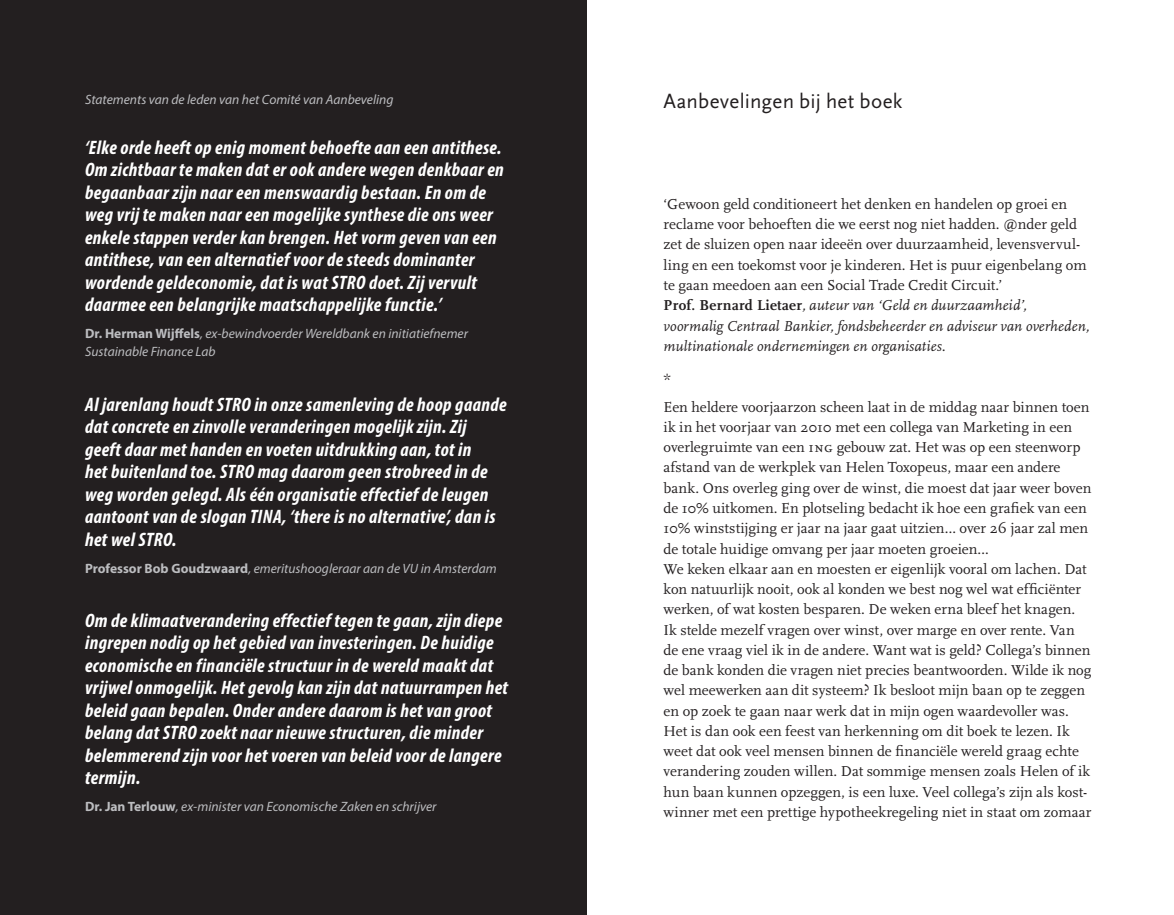
<style>
.page{position:relative;width:1174px;height:915px;background:#fff}
.page>*{position:absolute;margin:0;border:0;box-sizing:border-box;transform-origin:0 0}
.t1{font:21px "Scala Sans";letter-spacing:.015em;color:#231f20}
.t2{font:italic 700 condensed 19.5px/22.5px "Myriad Pro";letter-spacing:.02em;color:#fff}
.t3{font:15px/20.2px "FF Scala";letter-spacing:.005em;color:#231f20}
.t4{font:italic 13.5px/18px "Myriad Pro";color:#bcbdc0}
.s1{font-weight:700;font-style:normal}
.s2{font-weight:700}
.s3{font-style:italic}
.s4{font-family:"FF Scala Caps"}
</style>
<div class="page">
<div style="left:0;top:0;width:587px;height:914px;background:#231f20"></div>
<p class="t4" style="left:85px;top:90px;width:310px">Statements van de leden van het Comité van Aanbeveling</p>
<p class="t2" style="left:85px;top:136px;width:420px">‘Elke orde heeft op enig moment behoefte aan een antithese.<br>Om zichtbaar te maken dat er ook andere wegen denkbaar en begaanbaar zijn naar een menswaardig bestaan. En om de weg vrij te maken naar een mogelijke synthese die ons weer enkele stappen verder kan brengen. Het vorm geven van een antithese, van een alternatief voor de steeds dominanter wordende geldeconomie, dat is wat STRO doet. Zij vervult daarmee een belangrijke maatschappelijke functie.’</p>
<p class="t4" style="left:85px;top:324px;width:384px"><span class="s1">Dr. Herman Wijffels</span>, ex-bewindvoerder Wereldbank en initiatiefnemer<br>Sustainable Finance Lab</p>
<p class="t2" style="left:85px;top:392px;width:423px">Al jarenlang houdt STRO in onze samenleving de hoop gaande dat concrete en zinvolle veranderingen mogelijk zijn. Zij geeft daar met handen en voeten uitdrukking aan, tot in<br>het buitenland toe. STRO mag daarom geen strobreed in de weg worden gelegd. Als één organisatie effectief de leugen aantoont van de slogan TINA, ‘there is no alternative’, dan is het wel STRO.</p>
<p class="t4" style="left:85px;top:558px;width:413px"><span class="s1">Professor Bob Goudzwaard</span>, emeritushoogleraar aan de VU in Amsterdam</p>
<p class="t2" style="left:85px;top:608px;width:424px">Om de klimaatverandering effectief tegen te gaan, zijn diepe ingrepen nodig op het gebied van investeringen. De huidige economische en financiële structuur in de wereld maakt dat vrijwel onmogelijk. Het gevolg kan zijn dat natuurrampen het beleid gaan bepalen. Onder andere daarom is het van groot belang dat STRO zoekt naar nieuwe structuren, die minder belemmerend zijn voor het voeren van beleid voor de langere termijn.</p>
<p class="t4" style="left:85px;top:797px;width:353px"><span class="s1">Dr. Jan Terlouw</span>, ex-minister van Economische Zaken en schrijver</p>
<h1 class="t1" style="left:663px;top:89px;width:240px">Aanbevelingen bij het boek</h1>
<p class="t3" style="left:663px;top:194px;width:427px">‘Gewoon geld conditioneert het denken en handelen op groei en reclame voor behoeften die we eerst nog niet hadden. @nder geld zet de sluizen open naar ideeën over duurzaamheid, levensvervul&shy;ling en een toekomst voor je kinderen. Het is puur eigenbelang om te gaan meedoen aan een Social Trade Credit Circuit.’<br><span class="s2">Prof. Bernard Lietaer</span><span class="s3">, auteur van ‘Geld en duurzaamheid’, voormalig Centraal Bankier, fondsbeheerder en adviseur van overheden, multinationale ondernemingen en organisaties.</span></p>
<p class="t3" style="left:663px;top:365px;width:427px;line-height:27.8px">*<br>Een heldere voorjaarzon scheen laat in de middag naar binnen toen</p>
<p class="t3" style="left:663px;top:417px;width:429px">ik in het voorjaar van 2010 met een collega van Marketing in een overlegruimte van een <span class="s4">ing</span> gebouw zat. Het was op een steenworp afstand van de werkplek van Helen Toxopeus, maar een andere bank. Ons overleg ging over de winst, die moest dat jaar weer boven de 10% uitkomen. En plotseling bedacht ik hoe een grafiek van een 10% winststijging er jaar na jaar gaat uitzien… over 26 jaar zal men de totale huidige omvang per jaar moeten groeien…<br>We keken elkaar aan en moesten er eigenlijk vooral om lachen. Dat kon natuurlijk nooit, ook al konden we best nog wel wat efficiënter werken, of wat kosten besparen. De weken erna bleef het knagen.<br>Ik stelde mezelf vragen over winst, over marge en over rente. Van de ene vraag viel ik in de andere. Want wat is geld? Collega’s binnen de bank konden die vragen niet precies beantwoorden. Wilde ik nog wel meewerken aan dit systeem? Ik besloot mijn baan op te zeggen en op zoek te gaan naar werk dat in mijn ogen waardevoller was.<br>Het is dan ook een feest van herkenning om dit boek te lezen. Ik weet dat ook veel mensen binnen de financiële wereld graag echte verandering zouden willen. Dat sommige mensen zoals Helen of ik hun baan kunnen opzeggen, is een luxe. Veel collega’s zijn als kost&shy;winner met een prettige hypotheekregeling niet in staat om zomaar</p>
</div>
